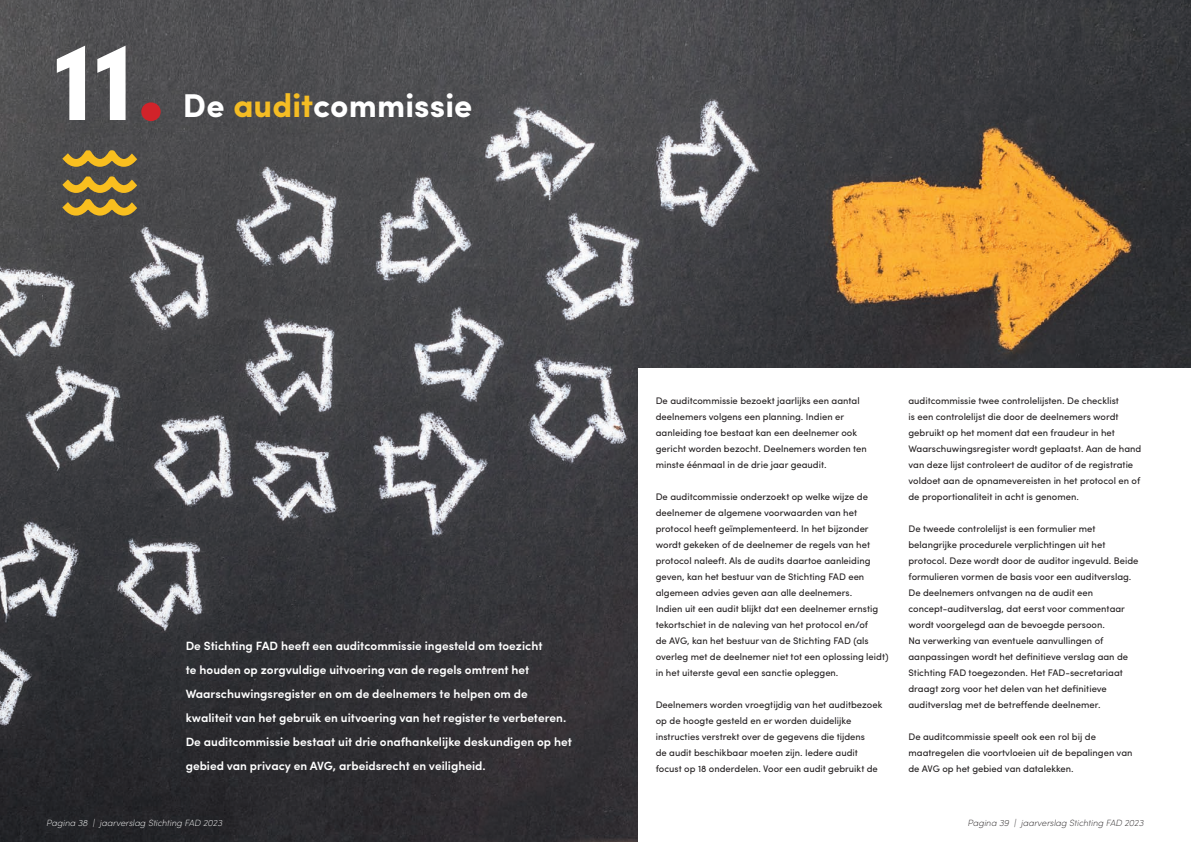
<style>
.page{position:relative;width:1191px;height:842px;background:#fff}
.page>*{position:absolute;margin:0;border:0;box-sizing:border-box;transform-origin:0 0}
.t1{font:700 112px "Sofia Pro";color:#fff}
.t2{font:700 33px "Sofia Pro";letter-spacing:.005em;color:#fff}
.t3{font:600 12px/24px "Sofia Pro";color:#fff}
.t4{font:9.5px/16px "Sofia Pro";color:#231f20}
.t5{font:italic 200 9px "Sofia Pro";color:#fff}
.t6{font:italic 200 9px "Sofia Pro";color:#231f20}
.s1{color:#d1232a}
.s2{color:#f5bd24}
</style>
<div class="page">
<img style="left:0;top:0;width:1191px;height:842px">
<div style="left:639px;top:369px;width:552px;height:473px;background:#fff"></div>
<svg style="left:59px;top:146px;width:82px;height:72px;background:#85713c"></svg>
<p class="t1" style="left:52px;top:-5px;width:116px">11<span class="s1">.</span></p>
<p class="t2" style="left:183px;top:81px;width:291px">De <span class="s2">audit</span>commissie</p>
<p class="t3" style="left:186px;top:633px;width:388px">De Stichting FAD heeft een auditcommissie ingesteld om toezicht<br>te houden op zorgvuldige uitvoering van de regels omtrent het Waarschuwingsregister en om de deelnemers te helpen om de kwaliteit van het gebruik en uitvoering van het register te verbeteren.<br>De auditcommissie bestaat uit drie onafhankelijke deskundigen op het gebied van privacy en AVG, arbeidsrecht en veiligheid.</p>
<p class="t4" style="left:656px;top:392px;width:212px">De auditcommissie bezoekt jaarlijks een aantal deelnemers volgens een planning. Indien er aanleiding toe bestaat kan een deelnemer ook gericht worden bezocht. Deelnemers worden ten minste éénmaal in de drie jaar geaudit.</p>
<p class="t4" style="left:656px;top:488px;width:234px">De auditcommissie onderzoekt op welke wijze de deelnemer de algemene voorwaarden van het protocol heeft geïmplementeerd. In het bijzonder wordt gekeken of de deelnemer de regels van het protocol naleeft. Als de audits daartoe aanleiding geven, kan het bestuur van de Stichting FAD een algemeen advies geven aan alle deelnemers.<br>Indien uit een audit blijkt dat een deelnemer ernstig tekortschiet in de naleving van het protocol en/of<br>de AVG, kan het bestuur van de Stichting FAD (als overleg met de deelnemer niet tot een oplossing leidt) in het uiterste geval een sanctie opleggen.</p>
<p class="t4" style="left:656px;top:696px;width:228px">Deelnemers worden vroegtijdig van het auditbezoek op de hoogte gesteld en er worden duidelijke instructies verstrekt over de gegevens die tijdens<br>de audit beschikbaar moeten zijn. Iedere audit focust op 18 onderdelen. Voor een audit gebruikt de</p>
<p class="t4" style="left:908px;top:392px;width:234px">auditcommissie twee controlelijsten. De checklist<br>is een controlelijst die door de deelnemers wordt gebruikt op het moment dat een fraudeur in het Waarschuwingsregister wordt geplaatst. Aan de hand van deze lijst controleert de auditor of de registratie voldoet aan de opnamevereisten in het protocol en of de proportionaliteit in acht is genomen.</p>
<p class="t4" style="left:908px;top:520px;width:231px">De tweede controlelijst is een formulier met belangrijke procedurele verplichtingen uit het protocol. Deze wordt door de auditor ingevuld. Beide formulieren vormen de basis voor een auditverslag.</p>
<p class="t4" style="left:908px;top:584px;width:221px">De deelnemers ontvangen na de audit een concept-auditverslag, dat eerst voor commentaar wordt voorgelegd aan de bevoegde persoon.<br>Na verwerking van eventuele aanvullingen of aanpassingen wordt het definitieve verslag aan de Stichting FAD toegezonden. Het FAD-secretariaat draagt zorg voor het delen van het definitieve auditverslag met de betreffende deelnemer.</p>
<p class="t4" style="left:908px;top:728px;width:225px">De auditcommissie speelt ook een rol bij de maatregelen die voortvloeien uit de bepalingen van de AVG op het gebied van datalekken.</p>
<p class="t5" style="left:46px;top:816px;width:177px">Pagina 38 | jaarverslag Stichting FAD 2023</p>
<p class="t6" style="left:967px;top:816px;width:177px">Pagina 39 | jaarverslag Stichting FAD 2023</p>
</div>
